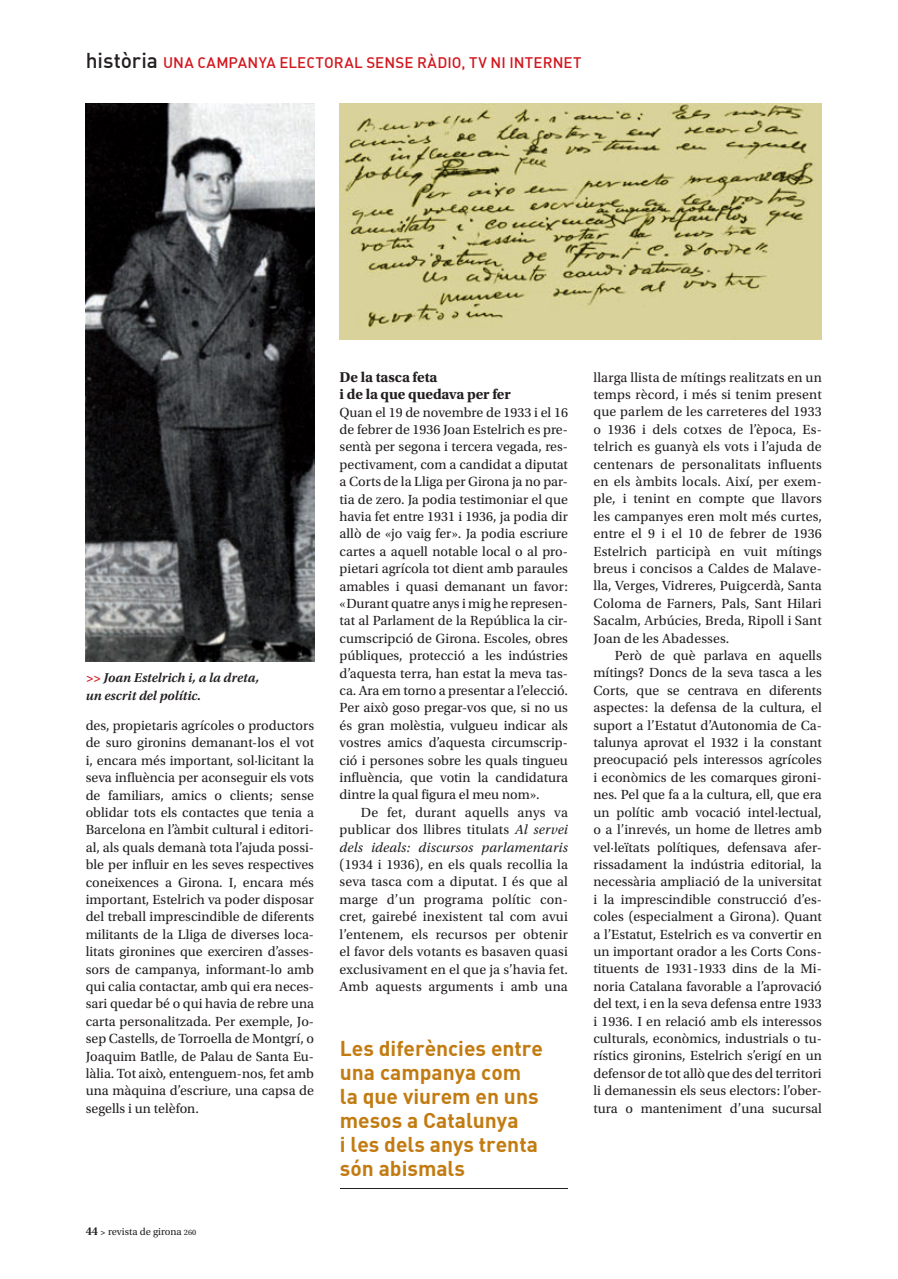
<style>
.page{position:relative;width:898px;height:1279px;background:#fff}
.page>*{position:absolute;margin:0;border:0;box-sizing:border-box;transform-origin:0 0}
.t1{font:21px/24px "DIN Bold";color:#c27b11}
.t2{font:15px "DIN Medium Alternate";letter-spacing:.01em;color:#d2161e}
.t3{font:700 15px/17.4px "Utopia Std";letter-spacing:-.01em;color:#231f20}
.t4{font:13.95px/17.4px "Utopia Std";color:#231f20;text-align:justify}
.t5{font:italic 600 13.5px/17.4px "Utopia Std";color:#231f20}
.t6{font:10.5px "Utopia Std";color:#231f20}
.s1{font-size:21px;color:#231f20}
.s2{color:#d2161e}
.s3{font-weight:600;font-size:12px}
.s4{font-weight:600;font-size:9px}
.s5{font-size:8.25px}
.s6{font-style:italic}
</style>
<div class="page">
<hr style="left:340px;top:1188px;width:227px;height:1px;background:#231f20">
<img style="left:339px;top:103px;width:482px;height:236px">
<img style="left:86px;top:103px;width:228px;height:558px">
<p class="t2" style="left:86px;top:53px;width:497px"><span class="s1">història</span> UNA CAMPANYA ELECTORAL SENSE RÀDIO, TV NI INTERNET</p>
<p class="t5" style="left:86px;top:669px;width:175px"><span class="s2">&gt;&gt;</span> Joan Estelrich i, a la dreta, un escrit del polític.</p>
<p class="t4" style="left:86px;top:717px;width:230px">des, propietaris agrícoles o productors de suro gironins demanant-los el vot i, encara més important, sol·licitant la seva influència per aconseguir els vots de familiars, amics o clients; sense oblidar tots els contactes que tenia a Barcelona en l’àmbit cultural i editori&shy;al, als quals demanà tota l’ajuda possi&shy;ble per influir en les seves respectives coneixences a Girona. I, encara més important, Estelrich va poder disposar del treball imprescindible de diferents militants de la Lliga de diverses loca&shy;litats gironines que exerciren d’asses&shy;sors de campanya, informant-lo amb qui calia contactar, amb qui era neces&shy;sari quedar bé o qui havia de rebre una carta personalitzada. Per exemple, Jo&shy;sep Castells, de Torroella de Montgrí, o Joaquim Batlle, de Palau de Santa Eu&shy;làlia. Tot això, entenguem-nos, fet amb una màquina d’escriure, una capsa de segells i un telèfon.</p>
<p class="t6" style="left:86px;top:1225px;width:112px"><span class="s3">44</span> <span class="s4">&gt;</span> revista de girona <span class="s5">260</span></p>
<p class="t3" style="left:339px;top:368px;width:173px">De la tasca feta<br>i de la que quedava per fer</p>
<p class="t4" style="left:339px;top:403px;width:230px">Quan el 19 de novembre de 1933 i el 16 de febrer de 1936 Joan Estelrich es pre&shy;sentà per segona i tercera vegada, res&shy;pectivament, com a candidat a diputat a Corts de la Lliga per Girona ja no par&shy;tia de zero. Ja podia testimoniar el que havia fet entre 1931 i 1936, ja podia dir allò de «jo vaig fer». Ja podia escriure cartes a aquell notable local o al pro&shy;pietari agrícola tot dient amb paraules amables i quasi demanant un favor: «Durant quatre anys i mig he represen&shy;tat al Parlament de la República la cir&shy;cumscripció de Girona. Escoles, obres públiques, protecció a les indústries d’aquesta terra, han estat la meva tas&shy;ca. Ara em torno a presentar a l’elecció.<br>Per això goso pregar-vos que, si no us és gran molèstia, vulgueu indicar als vostres amics d’aquesta circumscrip&shy;ció i persones sobre les quals tingueu influència, que votin la candidatura dintre la qual figura el meu nom».</p>
<p class="t4" style="left:339px;top:803px;width:230px;text-indent:21px">De fet, durant aquells anys va publicar dos llibres titulats <span class="s6">Al servei dels ideals: discursos parlamentaris</span></p>
<p class="t4" style="left:339px;top:856px;width:230px">(1934 i 1936), en els quals recollia la seva tasca com a diputat. I és que al marge d’un programa polític con&shy;cret, gairebé inexistent tal com avui l’entenem, els recursos per obtenir el favor dels votants es basaven quasi exclusivament en el que ja s’havia fet.<br>Amb aquests arguments i amb una</p>
<h1 class="t1" style="left:340px;top:1035px;width:205px">Les diferències entre una campanya com la que viurem en uns mesos a Catalunya<br>i les dels anys trenta són abismals</h1>
<p class="t4" style="left:593px;top:368px;width:230px">llarga llista de mítings realitzats en un temps rècord, i més si tenim present que parlem de les carreteres del 1933 o 1936 i dels cotxes de l’època, Es&shy;telrich es guanyà els vots i l’ajuda de centenars de personalitats influents en els àmbits locals. Així, per exem&shy;ple, i tenint en compte que llavors les campanyes eren molt més curtes, entre el 9 i el 10 de febrer de 1936<br>Estelrich participà en vuit mítings breus i concisos a Caldes de Malave&shy;lla, Verges, Vidreres, Puigcerdà, Santa Coloma de Farners, Pals, Sant Hilari Sacalm, Arbúcies, Breda, Ripoll i Sant Joan de les Abadesses.</p>
<p class="t4" style="left:593px;top:647px;width:230px;text-indent:21px">Però de què parlava en aquells mítings? Doncs de la seva tasca a les Corts, que se centrava en diferents aspectes: la defensa de la cultura, el suport a l’Estatut d’Autonomia de Ca&shy;talunya aprovat el 1932 i la constant preocupació pels interessos agrícoles i econòmics de les comarques gironi&shy;nes. Pel que fa a la cultura, ell, que era un polític amb vocació intel·lectual, o a l’inrevés, un home de lletres amb vel·leïtats polítiques, defensava afer&shy;rissadament la indústria editorial, la necessària ampliació de la universitat i la imprescindible construcció d’es&shy;coles (especialment a Girona). Quant a l’Estatut, Estelrich es va convertir en un important orador a les Corts Cons&shy;tituents de 1931-1933 dins de la Mi&shy;noria Catalana favorable a l’aprovació del text, i en la seva defensa entre 1933 i 1936. I en relació amb els interessos culturals, econòmics, industrials o tu&shy;rístics gironins, Estelrich s’erigí en un defensor de tot allò que des del territori li demanessin els seus electors: l’ober&shy;tura o manteniment d’una sucursal</p>
</div>
